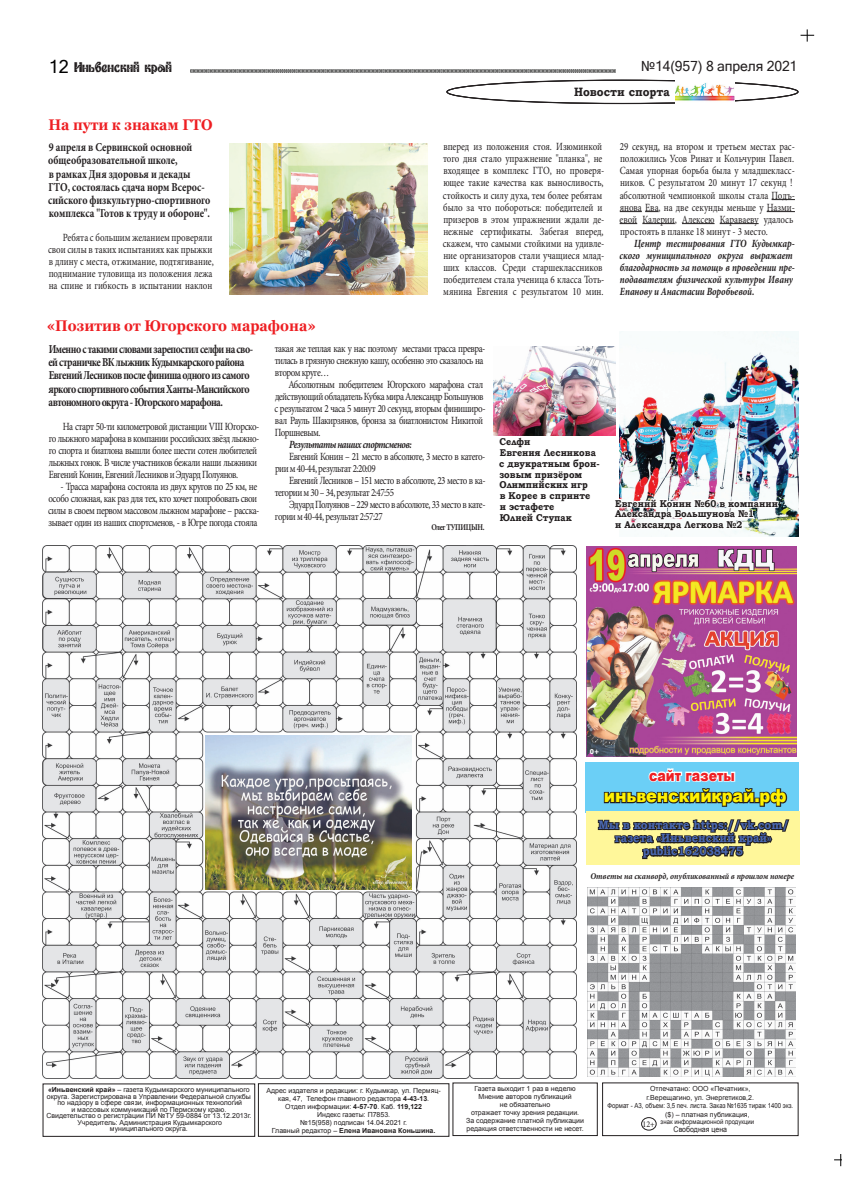
<style>
.page{position:relative;width:842px;height:1191px;background:#fff}
.page>*{position:absolute;margin:0;border:0;box-sizing:border-box;transform-origin:0 0}
.t1{font:900 18px "Arial";color:#fff101;scale:.9 1}
.t2{font:700 15.4px "Georgia";color:#ee1f23;scale:.91 1}
.t3{font:900 15.4px "Arial";color:#ee1f23;scale:.82 1}
.t4{font:14px "Microsoft Sans Serif";letter-spacing:-.01em;color:#231f20}
.t5{font:14px "Beresta";letter-spacing:-.01em;color:#231f20}
.t6{font:700 12.1px/13.2px "Minion Pro";letter-spacing:-.035em;color:#231f20;scale:.82 1}
.t7{font:700 12.1px/13.2px "Minion Pro";letter-spacing:-.005em;color:#231f20;scale:.82 1}
.t8{font:700 12.1px/13.2px "Bookman Old Style";color:#4968b1;text-align:center;scale:.91 1}
.t9{font:700 12.1px "Bookman Old Style";color:#231f20;scale:.91 1}
.t10{font:11px/12px "Minion Pro";letter-spacing:-.05em;color:#231f20;scale:.82 1}
.t11{font:11px/12px "Minion Pro";letter-spacing:-.005em;color:#231f20;scale:.82 1}
.t12{font:italic 700 11px/12px "Minion Pro";letter-spacing:-.005em;color:#231f20;scale:.82 1}
.t13{font:italic 700 11px "Minion Pro";letter-spacing:-.05em;color:#231f20;scale:.82 1}
.t14{font:700 9.9px/10.8px "Bookman Old Style";color:#231f20;scale:.91 1}
.t15{font:italic 700 8.8px "Minion Pro";color:#231f20;scale:.91 1}
.t16{font:700 8.8px "Minion Pro";letter-spacing:-.05em;color:#231f20;scale:.82 1}
.t17{font:8.8px "Minion Pro";color:#231f20;scale:.91 1}
.t18{font:7.7px "Arial";color:#231f20;scale:.91 1}
.t19{font:7px/8px "Arial";color:#231f20;text-align:center}
.t20{font:7px "Arial";color:#231f20;scale:.87 1}
.t21{font:6.6px "Arial";color:#231f20;scale:.91 1}
.t22{font:700 6.6px "Verdana";color:#fff;scale:.91 1}
.s1{font-family:"Microsoft Sans Serif";font-size:18px;color:#000}
.s2{font-weight:700}
</style>
<div class="page">
<div style="left:258px;top:1083px;width:191px;height:53px;border:1px solid #231f20"></div>
<div style="left:452px;top:1082px;width:146px;height:54px;border:1px solid #231f20"></div>
<div style="left:602px;top:1082px;width:197px;height:54px;border:1px solid #231f20"></div>
<div style="left:641px;top:1117px;width:15px;height:13px;border:1px solid #231f20;border-radius:50%"></div>
<svg style="left:834px;top:1154px;width:8px;height:12px"></svg>
<svg style="left:800px;top:29px;width:14px;height:13px"></svg>
<img style="left:190px;top:70px;width:20px;height:3px">
<hr style="left:210px;top:70px;width:29px;height:3px;background:#000">
<hr style="left:239px;top:70px;width:29px;height:3px;background:#000">
<hr style="left:268px;top:70px;width:29px;height:3px;background:#000">
<hr style="left:297px;top:70px;width:29px;height:3px;background:#000">
<hr style="left:326px;top:70px;width:29px;height:3px;background:#000">
<hr style="left:355px;top:70px;width:29px;height:3px;background:#000">
<hr style="left:384px;top:70px;width:30px;height:3px;background:#000">
<hr style="left:413px;top:70px;width:30px;height:3px;background:#000">
<hr style="left:442px;top:70px;width:30px;height:3px;background:#000">
<div style="left:585px;top:762px;width:214px;height:50px;background:#6bcff6"></div>
<div style="left:586px;top:811px;width:214px;height:54px;background:#fff79a"></div>
<svg style="left:597px;top:768px;width:193px;height:92px"></svg>
<svg style="left:447px;top:69px;width:351px;height:35px"></svg>
<div style="left:447px;top:80px;width:351px;height:23px;border:1px solid #231f20;border-radius:50%"></div>
<img style="left:675px;top:79px;width:60px;height:25px">
<img style="left:588px;top:887px;width:208px;height:189px">
<img style="left:43px;top:545px;width:533px;height:534px">
<img style="left:205px;top:735px;width:207px;height:154px">
<img style="left:586px;top:546px;width:210px;height:210px">
<svg style="left:772px;top:199px;width:23px;height:1px"></svg>
<svg style="left:620px;top:211px;width:39px;height:1px"></svg>
<svg style="left:767px;top:211px;width:28px;height:1px"></svg>
<svg style="left:620px;top:223px;width:17px;height:1px"></svg>
<hr style="left:642px;top:223px;width:33px;height:1px;background:#231f20">
<hr style="left:682px;top:223px;width:32px;height:1px;background:#231f20">
<hr style="left:720px;top:223px;width:39px;height:1px;background:#231f20">
<img style="left:229px;top:143px;width:198px;height:151px">
<img style="left:620px;top:331px;width:179px;height:206px">
<img style="left:619px;top:491px;width:161px;height:46px">
<img style="left:493px;top:347px;width:122px;height:88px">
<p class="t5" style="left:49px;top:58px;width:124px"><span class="s1">12</span> Иньвенский край</p>
<p class="t4" style="left:641px;top:57px;width:158px">№14(957) 8 апреля 2021</p>
<h2 class="t2" style="left:48px;top:114px;width:182px">На пути к знакам ГТО</h2>
<p class="t7" style="left:48px;top:141px;width:199px">9 апреля в Сервинской основной общеобразовательной школе,<br>в рамках Дня здоровья и декады ГТО, состоялась сдача норм Всерос&shy;сийского физкультурно-спортивного комплекса "Готов к труду и обороне".</p>
<p class="t11" style="left:48px;top:232px;width:203px;text-indent:15px">Ребята с большим желанием проверяли свои силы в таких испытаниях как прыжки в длину с места, отжимание, подтягивание, поднимание туловища из положения лежа на спине и гибкость в испытании наклон</p>
<h2 class="t2" style="left:47px;top:316px;width:297px">«Позитив от Югорского марафона»</h2>
<p class="t9" style="left:574px;top:83px;width:107px">Новости спорта</p>
<p class="t11" style="left:443px;top:141px;width:199px">вперед из положения стоя. Изюминкой того дня стало упражнение "планка", не входящее в комплекс ГТО, но проверя&shy;ющее такие качества как выносливость, стойкость и силу духа, тем более ребятам было за что побороться: победителей и призеров в этом упражнении ждали де&shy;нежные сертификаты. Забегая вперед, скажем, что самыми стойкими на удивле&shy;ние организаторов стали учащиеся млад&shy;ших классов. Среди старшеклассников победителем стала ученица 6 класса Тоть&shy;мянина Евгения с результатом 10 мин.</p>
<p class="t11" style="left:620px;top:141px;width:215px">29 секунд, на втором и третьем местах рас&shy;положились Усов Ринат и Кольчурин Павел.<br>Самая упорная борьба была у младшекласс&shy;ников. С результатом 20 минут 17 секунд ! абсолютной чемпионкой школы стала Подъ&shy;янова Ева, на две секунды меньше у Назми&shy;евой Калерии, Алексею Караваеву удалось простоять в планке 18 минут - 3 место.</p>
<p class="t12" style="left:620px;top:237px;width:215px;text-indent:15px">Центр тестирования ГТО Кудымкар&shy;ского муниципального округа выражает благодарность за помощь в проведении пре&shy;подавателям физической культуры Ивану Епанову и Анастасии Воробьевой.</p>
<p class="t6" style="left:48px;top:342px;width:251px">Именно с такими словами зарепостил селфи на сво&shy;ей страничке ВК лыжник Кудымкарского района Евгений Лесников после финиша одного из самого яркого спортивного события Ханты-Мансийского автономного округа - Югорского марафона.</p>
<p class="t10" style="left:49px;top:420px;width:258px;text-indent:14px">На старт 50-ти километровой дистанции VIII Югорско&shy;го лыжного марафона в компании российских звёзд лыжно&shy;го спорта и биатлона вышли более шести сотен любителей лыжных гонок. В числе участников бежали наши лыжники Евгений Конин, Евгений Лесников и Эдуард Полуянов.</p>
<p class="t10" style="left:48px;top:480px;width:259px;text-indent:12px">- Трасса марафона состояла из двух кругов по 25 км, не особо сложная, как раз для тех, кто хочет попробовать свои силы в своем первом массовом лыжном марафоне – расска&shy;зывает один из наших спортсменов, - в Югре погода стояла</p>
<p class="t10" style="left:275px;top:343px;width:259px">такая же теплая как у нас поэтому местами трасса превра&shy;тилась в грязную снежную кашу, особенно это сказалось на втором круге…</p>
<p class="t10" style="left:274px;top:379px;width:259px;text-indent:14px">Абсолютным победителем Югорского марафона стал действующий обладатель Кубка мира Александр Большунов с результатом 2 часа 5 минут 20 секунд, вторым финиширо&shy;вал Рауль Шакирзянов, бронза за биатлонистом Никитой Поршневым.</p>
<p class="t13" style="left:289px;top:437px;width:151px">Результаты наших спортсменов:</p>
<p class="t10" style="left:275px;top:451px;width:258px;text-indent:14px">Евгений Конин – 21 место в абсолюте, 3 место в катего&shy;рии м 40-44, результат 2:20:09</p>
<p class="t10" style="left:275px;top:475px;width:259px;text-indent:14px">Евгений Лесников – 151 место в абсолюте, 23 место в ка&shy;тегории м 30 – 34, результат 2:47:55</p>
<p class="t10" style="left:275px;top:499px;width:258px;text-indent:14px">Эдуард Полуянов – 229 место в абсолюте, 33 место в кате&shy;гории м 40-44, результат 2:57:27</p>
<p class="t16" style="left:431px;top:521px;width:66px">Олег Тупицын.</p>
<p class="t14" style="left:499px;top:436px;width:112px">Селфи<br>Евгения Лесникова с двукратным брон&shy;зовым призёром<br>Олимпийских игр<br>в Корее в спринте<br>и эстафете<br>Юлией Ступак</p>
<p class="t14" style="left:615px;top:498px;width:181px">Евгений Конин №60 в компании<br>Александра Большунова №1<br>и Александра Легкова №2</p>
<p class="t22" style="left:590px;top:747px;width:12px">0+</p>
<h2 class="t3" style="left:649px;top:764px;width:106px">сайт газеты</h2>
<h1 class="t1" style="left:604px;top:782px;width:205px">иньвенскийкрай.рф</h1>
<p class="t8" style="left:598px;top:818px;width:211px">Мы в контакте https://vk.com/ газета «Иньвенский край» public162038475</p>
<p class="t15" style="left:590px;top:870px;width:225px">Ответы на сканворд, опубликованный в прошлом номере</p>
<p class="t19" style="left:46px;top:1086px;width:206px;line-height:6.5px"><span class="s2">«Иньвенский край»</span> – газета Кудымкарского муниципального округа. Зарегистрирована в Управлении Федеральной службы по надзору в сфере связи, информационных технологий<br>и массовых коммуникаций по Пермскому краю.<br>Свидетельство о регистрации ПИ №ТУ 59-0884 от 13.12.2013г.<br>Учредитель: Администрация Кудымкарского<br>муниципального округа.</p>
<p class="t19" style="left:266px;top:1086px;width:176px">Адрес издателя и редакции: г. Кудымкар, ул. Пермяц&shy;кая, 47, Телефон главного редактора <span class="s2">4-43-13</span>.<br>Отдел информации: <span class="s2">4-57-70</span>. Каб. <span class="s2">119,122<br></span>Индекс газеты: П7853.<br>№15(958) подписан 14.04.2021 г.<br>Главный редактор – <span class="s2">Елена Ивановна Коньшина.</span></p>
<p class="t19" style="left:466px;top:1084px;width:119px">Газета выходит 1 раз в неделю<br>Мнение авторов публикаций<br>не обязательно<br>отражает точку зрения редакции.<br>За содержание платной публикации редакция ответственности не несет.</p>
<p class="t19" style="left:650px;top:1084px;width:102px">Отпечатано: ООО «Печатник»,</p>
<p class="t19" style="left:647px;top:1093px;width:109px">г.Верещагино, ул. Энергетиков,2.</p>
<p class="t20" style="left:607px;top:1100px;width:215px">Формат - А3, объем: 3,5 печ. листа. Заказ №1635 тираж 1400 экз.</p>
<p class="t19" style="left:665px;top:1110px;width:86px">($) – платная публикация,</p>
<p class="t21" style="left:661px;top:1116px;width:104px">знак информационной продукции</p>
<p class="t18" style="left:674px;top:1124px;width:60px">Свободная цена</p>
<p class="t17" style="left:642px;top:1117px;width:15px">12+</p>
</div>
